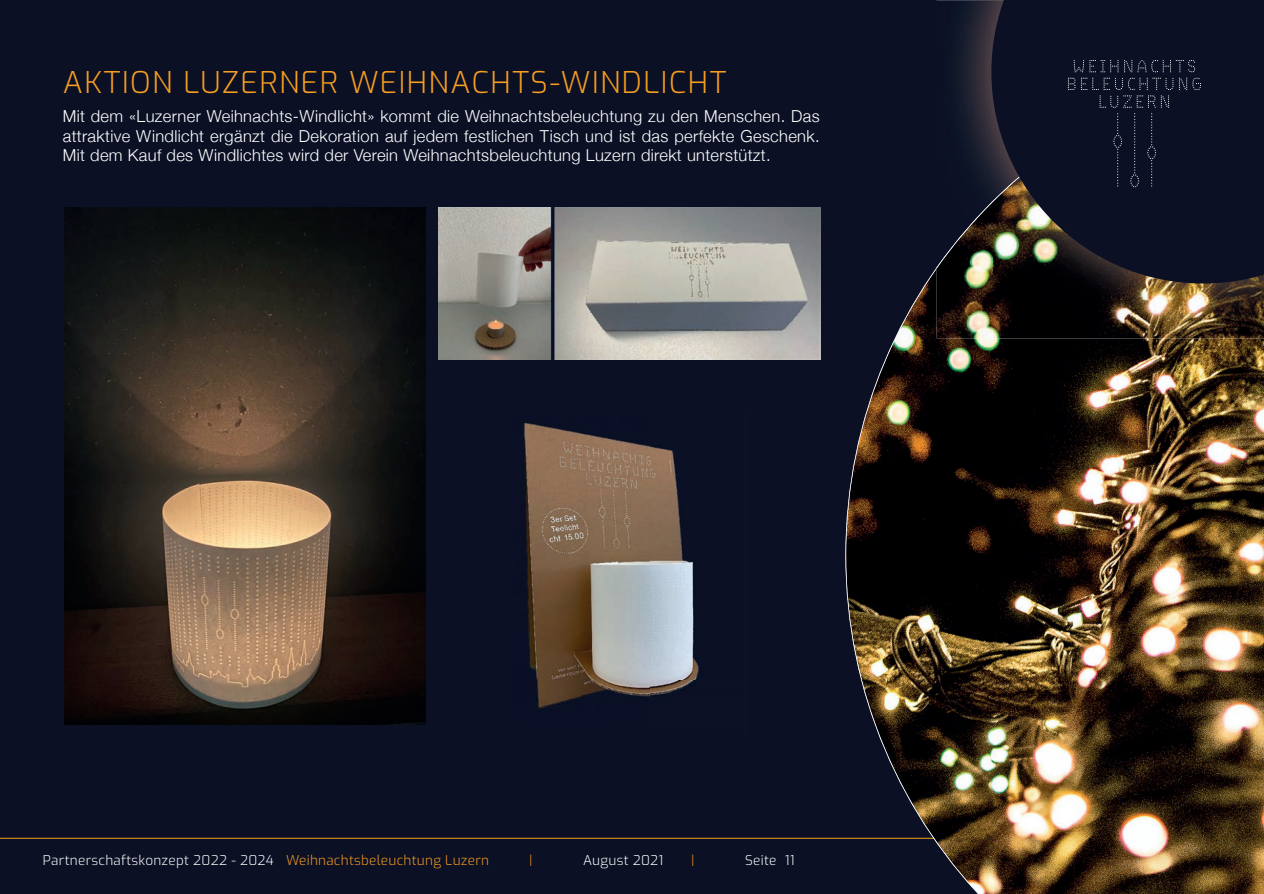
<style>
.page{position:relative;width:1264px;height:894px;background:#fff}
.page>*{position:absolute;margin:0;border:0;box-sizing:border-box;transform-origin:0 0}
.t1{font:100 30px "Exo";letter-spacing:.05em;color:#f89e20}
.t2{font:300 16.5px/19.8px "Helvetica Neue";letter-spacing:.02em;color:#fff;text-align:justify}
.t3{font:100 13.5px "Exo";letter-spacing:.02em;color:#fff}
.t4{font:100 13.5px "Exo";color:#f89e20}
.s1{color:#f89e20}
</style>
<div class="page">
<div style="left:0;top:0;width:1263px;height:893px;background:#0b1025"></div>
<svg style="left:0;top:838px;width:845px;height:56px"></svg>
<img style="left:845px;top:268px;width:419px;height:626px">
<img style="left:936px;top:268px;width:328px;height:70px">
<img style="left:936px;top:0;width:55px;height:62px">
<img style="left:936px;top:62px;width:55px;height:206px">
<svg style="left:991px;top:0;width:273px;height:283px"></svg>
<svg style="left:1073px;top:60px;width:45px;height:12px"></svg>
<svg style="left:1124px;top:60px;width:71px;height:12px"></svg>
<svg style="left:1068px;top:78px;width:7px;height:12px"></svg>
<svg style="left:1179px;top:78px;width:22px;height:12px"></svg>
<svg style="left:1081px;top:78px;width:92px;height:109px"></svg>
<img style="left:524px;top:422px;width:175px;height:286px">
<img style="left:438px;top:207px;width:382px;height:153px">
<img style="left:64px;top:207px;width:362px;height:518px">
<h1 class="t1" style="left:63px;top:61px;width:665px">AKTION LUZERNER WEIHNACHTS-WINDLICHT</h1>
<p class="t2" style="left:63px;top:105px;width:758px">Mit dem «Luzerner Weihnachts-Windlicht» kommt die Weihnachtsbeleuchtung zu den Menschen. Das attraktive Windlicht ergänzt die Dekoration auf jedem festlichen Tisch und ist das perfekte Geschenk.<br>Mit dem Kauf des Windlichtes wird der Verein Weihnachtsbeleuchtung Luzern direkt unterstützt.</p>
<p class="t3" style="left:43px;top:850px;width:448px">Partnerschaftskonzept 2022 - 2024 <span class="s1">Weihnachtsbeleuchtung Luzern</span></p>
<p class="t4" style="left:529px;top:850px;width:5px">|</p>
<p class="t3" style="left:583px;top:850px;width:82px">August 2021</p>
<p class="t4" style="left:691px;top:850px;width:5px">|</p>
<p class="t3" style="left:745px;top:850px;width:51px">Seite 11</p>
</div>
